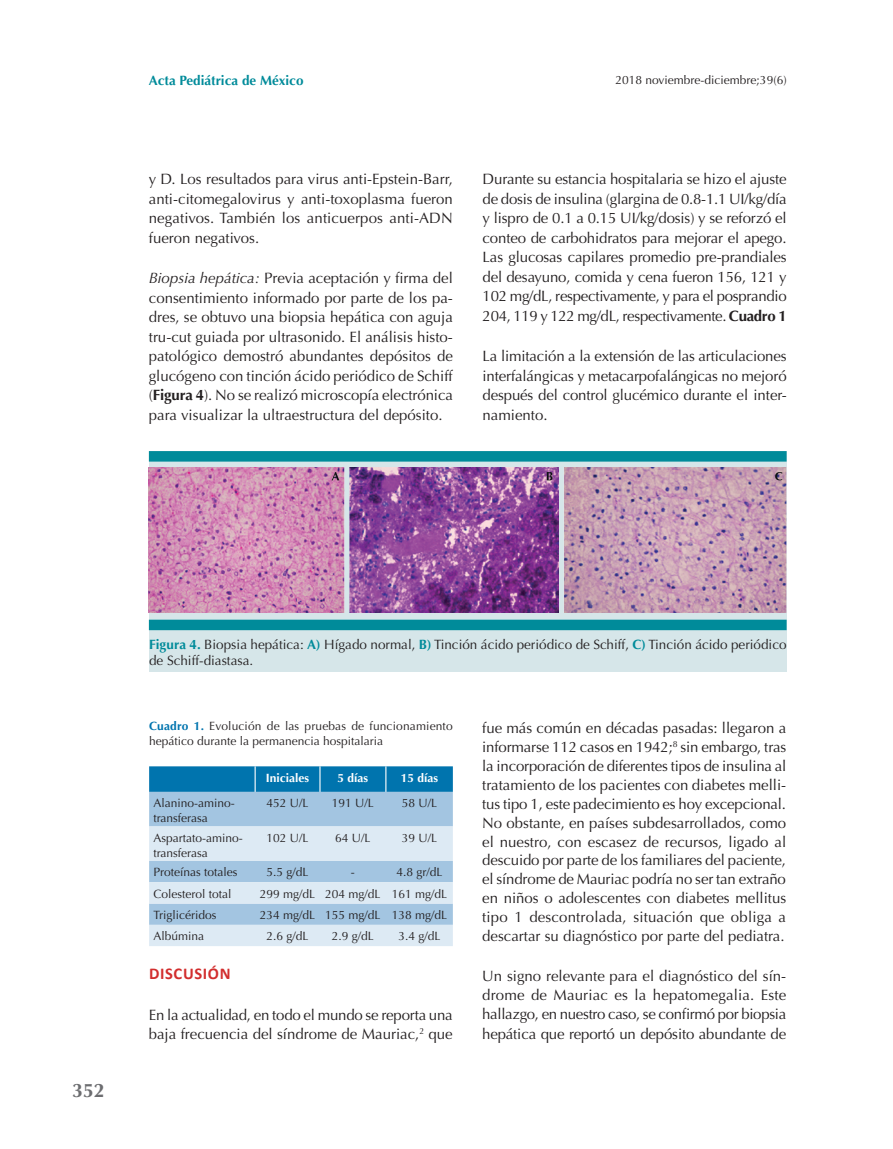
<style>
.page{position:relative;width:893px;height:1149px;background:#fff}
.page>*{position:absolute;margin:0;border:0;box-sizing:border-box;transform-origin:0 0}
.t1{font:700 19.5px "Optima";color:#6c6d70}
.t2{font:700 16.5px "Calibri";letter-spacing:.04em;color:#d22e2e}
.t3{font:15px/19.5px "Optima";letter-spacing:-.005em;color:#231f20;text-align:justify}
.t4{font:13.5px/16.5px "Optima";color:#231f20}
.t5{font:700 13.5px "Optima";color:#008b9a}
.t6{font:12px/15px "Optima";color:#231f20}
.t7{font:700 12px "Optima";color:#fff}
.s1{font-style:italic}
.s2{font-weight:700}
.s3{font-weight:700;color:#008b9a}
.s4{font-weight:700;color:#0074ae}
</style>
<div class="page">
<div style="left:149px;top:451px;width:637px;height:220px;background:#d6e6e9"></div>
<img style="left:149px;top:467px;width:638px;height:145px">
<div style="left:149px;top:451px;width:638px;height:10px;background:#008b9a"></div>
<div style="left:149px;top:619px;width:638px;height:11px;background:#008b9a"></div>
<svg style="left:149px;top:766px;width:304px;height:179px;background:#a5c9e2"></svg>
<p class="t5" style="left:149px;top:73px;width:156px">Acta Pediátrica de México</p>
<p class="t6" style="left:615px;top:72px;width:173px">2018 noviembre-diciembre;39(6)</p>
<p class="t3" style="left:149px;top:169px;width:306px">y D. Los resultados para virus anti-Epstein-Barr, anti-citomegalovirus y anti-toxoplasma fueron negativos. También los anticuerpos anti-ADN fueron negativos.</p>
<p class="t3" style="left:149px;top:268px;width:306px"><span class="s1">Biopsia hepática:</span> Previa aceptación y firma del consentimiento informado por parte de los pa&shy;dres, se obtuvo una biopsia hepática con aguja tru-cut guiada por ultrasonido. El análisis histo&shy;patológico demostró abundantes depósitos de glucógeno con tinción ácido periódico de Schiff (<span class="s2">Figura 4</span>). No se realizó microscopía electrónica para visualizar la ultraestructura del depósito.</p>
<p class="t3" style="left:483px;top:169px;width:306px">Durante su estancia hospitalaria se hizo el ajuste de dosis de insulina (glargina de 0.8-1.1 UI/kg/día y lispro de 0.1 a 0.15 UI/kg/dosis) y se reforzó el conteo de carbohidratos para mejorar el apego.<br>Las glucosas capilares promedio pre-prandiales del desayuno, comida y cena fueron 156, 121 y 102 mg/dL, respectivamente, y para el posprandio 204, 119 y 122 mg/dL, respectivamente. <span class="s2">Cuadro 1</span></p>
<p class="t3" style="left:483px;top:346px;width:306px">La limitación a la extensión de las articulaciones interfalángicas y metacarpofalángicas no mejoró después del control glucémico durante el inter&shy;namiento.</p>
<h1 class="t1" style="left:72px;top:1079px;width:34px">352</h1>
<p class="t4" style="left:149px;top:635px;width:639px"><span class="s3">Figura 4.</span> Biopsia hepática: <span class="s3">A)</span> Hígado normal, <span class="s3">B)</span> Tinción ácido periódico de Schiff, <span class="s3">C)</span> Tinción ácido periódico de Schiff-diastasa.</p>
<p class="t6" style="left:149px;top:718px;width:305px"><span class="s4">Cuadro 1.</span> Evolución de las pruebas de funcionamiento hepático durante la permanencia hospitalaria</p>
<p class="t7" style="left:266px;top:770px;width:45px">Iniciales</p>
<p class="t7" style="left:338px;top:770px;width:32px">5 días</p>
<p class="t7" style="left:401px;top:770px;width:39px">15 días</p>
<p class="t6" style="left:153px;top:795px;width:83px">Alanino-amino&shy;transferasa</p>
<p class="t6" style="left:267px;top:795px;width:44px">452 U/L</p>
<p class="t6" style="left:332px;top:795px;width:44px">191 U/L</p>
<p class="t6" style="left:402px;top:795px;width:37px">58 U/L</p>
<p class="t6" style="left:153px;top:830px;width:91px">Aspartato-amino&shy;transferasa</p>
<p class="t6" style="left:267px;top:830px;width:44px">102 U/L</p>
<p class="t6" style="left:335px;top:830px;width:37px">64 U/L</p>
<p class="t6" style="left:402px;top:830px;width:37px">39 U/L</p>
<p class="t6" style="left:153px;top:864px;width:86px">Proteínas totales</p>
<p class="t6" style="left:267px;top:864px;width:44px">5.5 g/dL</p>
<p class="t6" style="left:351px;top:864px;width:5px">-</p>
<p class="t6" style="left:396px;top:864px;width:48px">4.8 gr/dL</p>
<p class="t6" style="left:153px;top:885px;width:80px">Colesterol total</p>
<p class="t6" style="left:260px;top:885px;width:189px">299 mg/dL 204 mg/dL 161 mg/dL</p>
<p class="t6" style="left:153px;top:907px;width:65px">Triglicéridos</p>
<p class="t6" style="left:260px;top:907px;width:189px">234 mg/dL 155 mg/dL 138 mg/dL</p>
<p class="t6" style="left:153px;top:928px;width:52px">Albúmina</p>
<p class="t6" style="left:267px;top:928px;width:44px">2.6 g/dL</p>
<p class="t6" style="left:332px;top:928px;width:44px">2.9 g/dL</p>
<p class="t6" style="left:398px;top:928px;width:44px">3.4 g/dL</p>
<p class="t2" style="left:149px;top:962px;width:83px">DISCUSIÓN</p>
<p class="t3" style="left:149px;top:1004px;width:306px">En la actualidad, en todo el mundo se reporta una baja frecuencia del síndrome de Mauriac,<sup>2</sup> que</p>
<p class="t3" style="left:482px;top:718px;width:306px;line-height:18.9px">fue más común en décadas pasadas: llegaron a informarse 112 casos en 1942;<sup>8</sup> sin embargo, tras la incorporación de diferentes tipos de insulina al tratamiento de los pacientes con diabetes melli&shy;tus tipo 1, este padecimiento es hoy excepcional.<br>No obstante, en países subdesarrollados, como el nuestro, con escasez de recursos, ligado al descuido por parte de los familiares del paciente, el síndrome de Mauriac podría no ser tan extraño en niños o adolescentes con diabetes mellitus tipo 1 descontrolada, situación que obliga a descartar su diagnóstico por parte del pediatra.</p>
<p class="t3" style="left:482px;top:966px;width:306px;line-height:19px">Un signo relevante para el diagnóstico del sín&shy;drome de Mauriac es la hepatomegalia. Este hallazgo, en nuestro caso, se confirmó por biopsia hepática que reportó un depósito abundante de</p>
</div>
